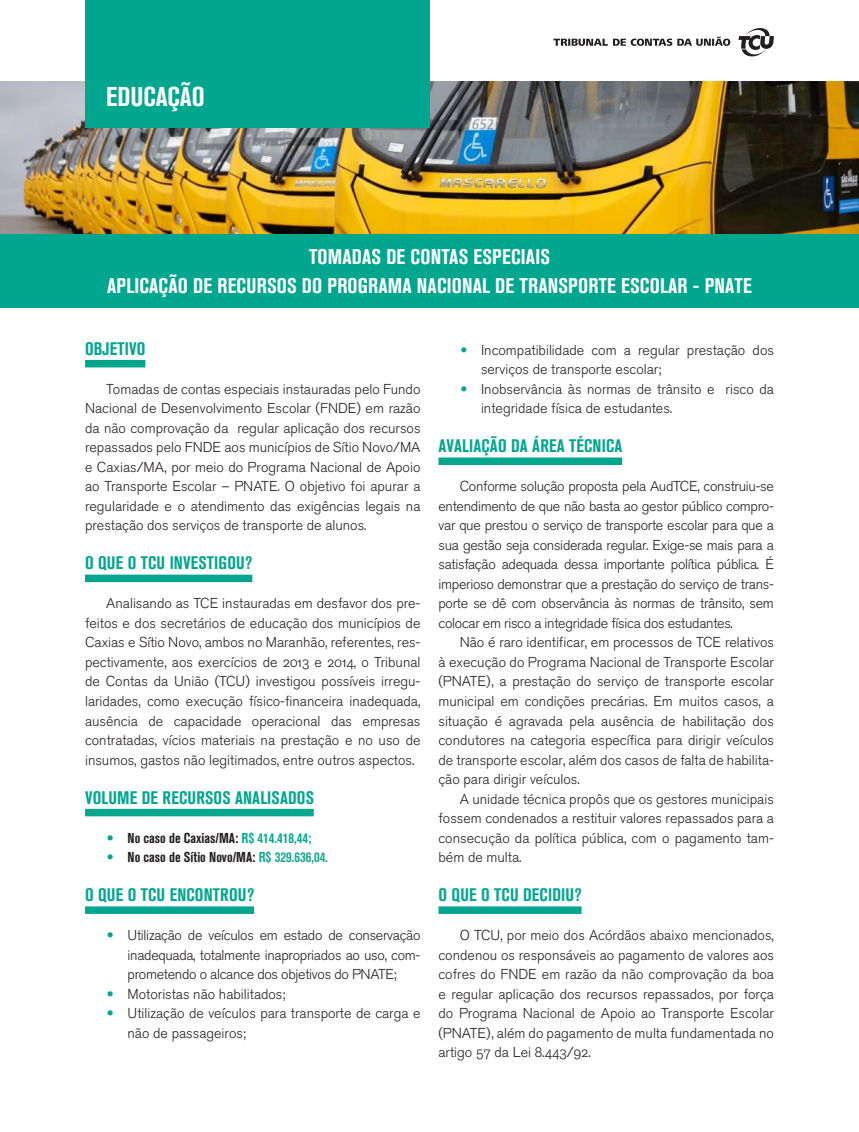
<style>
.page{position:relative;width:859px;height:1132px;background:#fff}
.page>*{position:absolute;margin:0;border:0;box-sizing:border-box;transform-origin:0 0}
.t1{font:27px "Akzidenz Grotesk BQ Bd Cnd Alt";color:#fff}
.TÍTULO_FICHA{font:21px "Akzidenz Grotesk BQ Bd Cnd Alt";letter-spacing:.01em;color:#fff}
.INTERTÍTULO_FICHA{font:700 condensed 18px "Akzidenz Grotesk BQ";letter-spacing:.01em;color:#00a78e}
.TEXTO_FICHA{font:14.25px/19.5px "Akzidenz Grotesk BQ Light Os F";color:#231f20;text-align:justify}
.t2{font:14.25px "Akzidenz Grotesk BQ Bd Cnd Alt";color:#231f20}
.s1{font-family:"Calibri";font-size:16.5px;color:#00a78e}
.s2{color:#00a78e}
.s3{color:#16a88d}
</style>
<div class="page">
<img style="left:0;top:82px;width:859px;height:152px">
<div style="left:85px;top:0;width:344px;height:128px;background:#00a78e"></div>
<svg style="left:553px;top:37px;width:177px;height:9px"></svg>
<svg style="left:738px;top:28px;width:36px;height:29px"></svg>
<div style="left:0;top:234px;width:859px;height:74px;background:#00a78e"></div>
<div style="left:85px;top:360px;width:60px;height:7px;background:#00a78e"></div>
<div style="left:85px;top:574px;width:167px;height:8px;background:#00a78e"></div>
<div style="left:85px;top:808px;width:229px;height:8px;background:#00a78e"></div>
<div style="left:85px;top:906px;width:169px;height:7px;background:#00a78e"></div>
<div style="left:438px;top:457px;width:184px;height:8px;background:#00a78e"></div>
<div style="left:438px;top:906px;width:144px;height:7px;background:#00a78e"></div>
<h1 class="t1" style="left:106px;top:81px;width:100px">EDUCAÇÃO</h1>
<p class="TÍTULO_FICHA" style="left:309px;top:244px;width:242px">TOMADAS DE CONTAS ESPECIAIS</p>
<p class="TÍTULO_FICHA" style="left:107px;top:274px;width:646px">APLICAÇÃO DE RECURSOS DO PROGRAMA NACIONAL DE TRANSPORTE ESCOLAR - PNATE</p>
<p class="INTERTÍTULO_FICHA" style="left:85px;top:338px;width:62px">OBJETIVO</p>
<p class="TEXTO_FICHA" style="left:85px;top:379px;width:337px;text-indent:21px">Tomadas de contas especiais instauradas pelo Fundo Nacional de Desenvolvimento Escolar (FNDE) em razão da não comprovação da regular aplicação dos recursos repassados pelo FNDE aos municípios de Sítio Novo/MA e Caxias/MA, por meio do Programa Nacional de Apoio ao Transporte Escolar – PNATE. O objetivo foi apurar a regularidade e o atendimento das exigências legais na prestação dos serviços de transporte de alunos.</p>
<p class="INTERTÍTULO_FICHA" style="left:85px;top:552px;width:169px">O QUE O TCU INVESTIGOU?</p>
<p class="TEXTO_FICHA" style="left:85px;top:593px;width:337px;text-indent:21px">Analisando as TCE instauradas em desfavor dos pre&shy;feitos e dos secretários de educação dos municípios de Caxias e Sítio Novo, ambos no Maranhão, referentes, res&shy;pectivamente, aos exercícios de 2013 e 2014, o Tribunal de Contas da União (TCU) investigou possíveis irregu&shy;laridades, como execução físico-financeira inadequada, ausência de capacidade operacional das empresas contratadas, vícios materiais na prestação e no uso de insumos, gastos não legitimados, entre outros aspectos.</p>
<p class="INTERTÍTULO_FICHA" style="left:85px;top:786px;width:230px">VOLUME DE RECURSOS ANALISADOS</p>
<p class="t2" style="left:106px;top:829px;width:207px"><span class="s1">•</span> No caso de Caxias/MA: <span class="s2">R$ 414.418,44;</span></p>
<p class="t2" style="left:106px;top:848px;width:223px"><span class="s1">•</span> No caso de Sítio Novo/MA: <span class="s3">R$ 329.636,04.</span></p>
<p class="INTERTÍTULO_FICHA" style="left:85px;top:884px;width:171px">O QUE O TCU ENCONTROU?</p>
<p class="TEXTO_FICHA" style="left:128px;top:925px;width:294px;text-indent:-21px"><span class="s1">•</span> Utilização de veículos em estado de conservação inadequada, totalmente inapropriados ao uso, com&shy;prometendo o alcance dos objetivos do PNATE;</p>
<p class="TEXTO_FICHA" style="left:106px;top:983px;width:181px"><span class="s1">•</span> Motoristas não habilitados;</p>
<p class="TEXTO_FICHA" style="left:128px;top:1003px;width:294px;text-indent:-21px"><span class="s1">•</span> Utilização de veículos para transporte de carga e não de passageiros;</p>
<p class="TEXTO_FICHA" style="left:481px;top:340px;width:294px;text-indent:-21px"><span class="s1">•</span> Incompatibilidade com a regular prestação dos serviços de transporte escolar;</p>
<p class="TEXTO_FICHA" style="left:481px;top:379px;width:294px;text-indent:-21px"><span class="s1">•</span> Inobservância às normas de trânsito e risco da integridade física de estudantes.</p>
<p class="INTERTÍTULO_FICHA" style="left:438px;top:435px;width:185px">AVALIAÇÃO DA ÁREA TÉCNICA</p>
<p class="TEXTO_FICHA" style="left:438px;top:476px;width:337px;text-indent:21px">Conforme solução proposta pela AudTCE, construiu-se entendimento de que não basta ao gestor público compro&shy;var que prestou o serviço de transporte escolar para que a sua gestão seja considerada regular. Exige-se mais para a satisfação adequada dessa importante política pública. É imperioso demonstrar que a prestação do serviço de trans&shy;porte se dê com observância às normas de trânsito, sem colocar em risco a integridade física dos estudantes.</p>
<p class="TEXTO_FICHA" style="left:438px;top:632px;width:337px;text-indent:21px">Não é raro identificar, em processos de TCE relativos à execução do Programa Nacional de Transporte Escolar (PNATE), a prestação do serviço de transporte escolar municipal em condições precárias. Em muitos casos, a situação é agravada pela ausência de habilitação dos condutores na categoria específica para dirigir veículos de transporte escolar, além dos casos de falta de habilita&shy;ção para dirigir veículos.</p>
<p class="TEXTO_FICHA" style="left:438px;top:788px;width:337px;text-indent:21px">A unidade técnica propôs que os gestores municipais fossem condenados a restituir valores repassados para a consecução da política pública, com o pagamento tam&shy;bém de multa.</p>
<p class="INTERTÍTULO_FICHA" style="left:438px;top:884px;width:145px">O QUE O TCU DECIDIU?</p>
<p class="TEXTO_FICHA" style="left:438px;top:925px;width:337px;text-indent:21px">O TCU, por meio dos Acórdãos abaixo mencionados, condenou os responsáveis ao pagamento de valores aos cofres do FNDE em razão da não comprovação da boa e regular aplicação dos recursos repassados, por força do Programa Nacional de Apoio ao Transporte Escolar (PNATE), além do pagamento de multa fundamentada no artigo 57 da Lei 8.443/92.</p>
</div>
